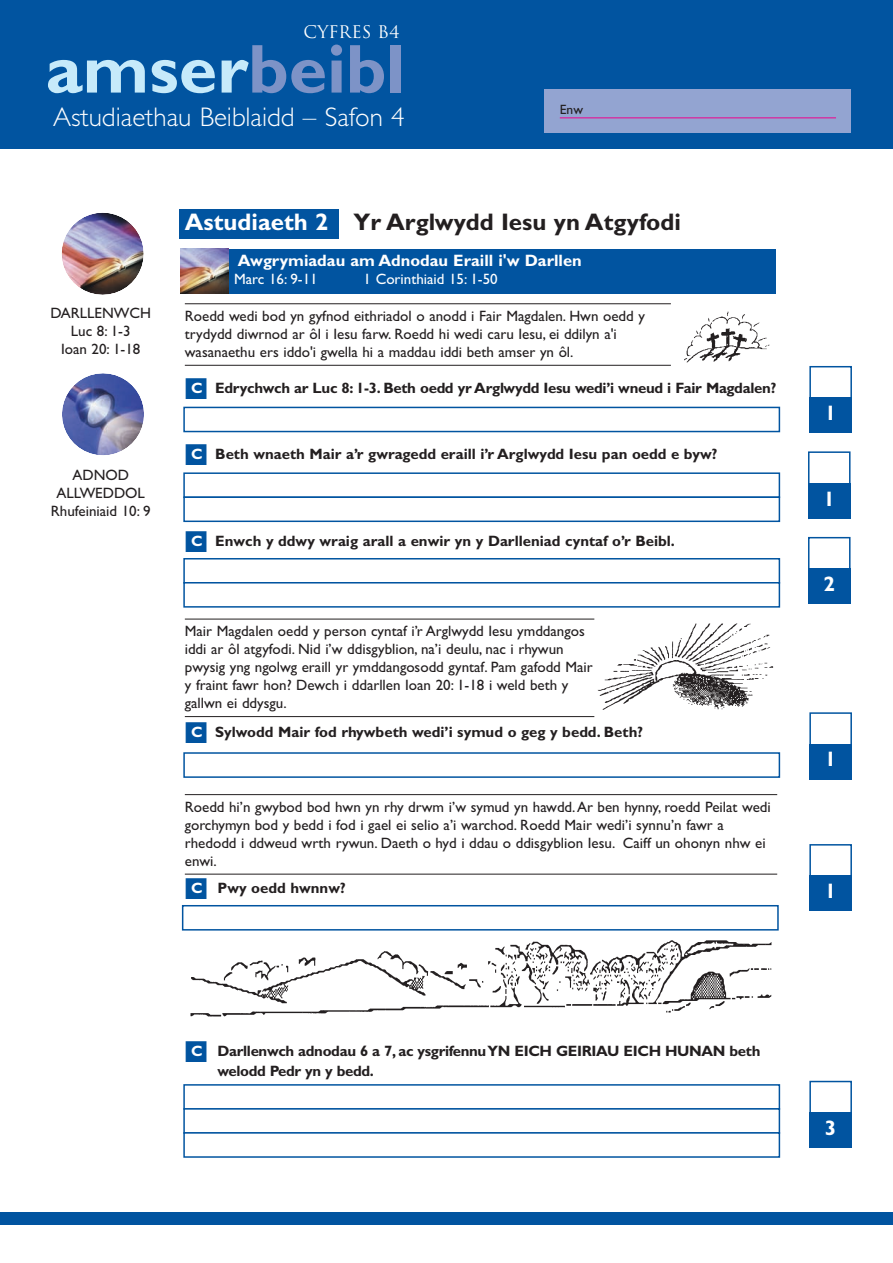
<style>
.page{position:relative;width:893px;height:1263px;background:#fff}
.page>*{position:absolute;margin:0;border:0;box-sizing:border-box;transform-origin:0 0}
.t1{font:700 69.45px "Gill Sans";color:#c6eafa}
.t2{font:300 27px "Gill Sans";color:#fff}
.t3{font:700 24px "Gill Sans";color:#231f20}
.t4{font:700 21px "Gill Sans";color:#fff}
.t5{font:16.95px "Trajan";color:#fff}
.t6{font:700 16.5px "Gill Sans";color:#fff}
.t7{font:15px/18px "Gill Sans";color:#231f20}
.t8{font:700 15px/19.5px "Gill Sans";letter-spacing:-.01em;color:#231f20}
.t9{font:15px "Gill Sans";color:#fff}
.t10{font:13.5px "Gill Sans";color:#231f20}
.s1{color:#7d93c7}
.s2{color:#fff}
.s3{color:#0154a0}
</style>
<div class="page">
<img style="left:62px;top:213px;width:82px;height:82px">
<img style="left:62px;top:373px;width:82px;height:82px">
<div style="left:179px;top:209px;width:159px;height:30px;background:#0154a0"></div>
<div style="left:809px;top:1081px;width:43px;height:34px;border:2px solid #0154a0"></div>
<div style="left:809px;top:1112px;width:43px;height:36px;background:#0154a0"></div>
<div style="left:809px;top:844px;width:43px;height:34px;border:2px solid #0154a0"></div>
<div style="left:809px;top:876px;width:43px;height:35px;background:#0154a0"></div>
<div style="left:809px;top:712px;width:43px;height:34px;border:2px solid #0154a0"></div>
<div style="left:809px;top:744px;width:43px;height:36px;background:#0154a0"></div>
<div style="left:809px;top:366px;width:43px;height:34px;border:2px solid #0154a0"></div>
<div style="left:809px;top:397px;width:43px;height:36px;background:#0154a0"></div>
<div style="left:808px;top:451px;width:42px;height:34px;border:2px solid #0154a0"></div>
<div style="left:808px;top:483px;width:42px;height:36px;background:#0154a0"></div>
<div style="left:808px;top:537px;width:42px;height:34px;border:2px solid #0154a0"></div>
<div style="left:808px;top:568px;width:42px;height:36px;background:#0154a0"></div>
<hr style="left:185px;top:304px;width:486px;height:1px;background:#231f20">
<hr style="left:185px;top:365px;width:486px;height:1px;background:#231f20">
<hr style="left:185px;top:619px;width:409px;height:1px;background:#231f20">
<hr style="left:185px;top:716px;width:409px;height:1px;background:#231f20">
<hr style="left:185px;top:794px;width:592px;height:1px;background:#231f20">
<hr style="left:185px;top:874px;width:592px;height:1px;background:#231f20">
<div style="left:181px;top:249px;width:595px;height:44px;background:#0154a0"></div>
<img style="left:180px;top:249px;width:48px;height:44px">
<img style="left:684px;top:311px;width:86px;height:52px">
<div style="left:183px;top:407px;width:597px;height:25px;border:2px solid #0154a0"></div>
<div style="left:183px;top:472px;width:597px;height:26px;border:2px solid #0154a0"></div>
<div style="left:183px;top:496px;width:597px;height:26px;border:2px solid #0154a0"></div>
<div style="left:183px;top:558px;width:597px;height:26px;border:2px solid #0154a0"></div>
<div style="left:183px;top:582px;width:597px;height:26px;border:2px solid #0154a0"></div>
<div style="left:183px;top:752px;width:597px;height:26px;border:2px solid #0154a0"></div>
<div style="left:182px;top:905px;width:597px;height:26px;border:2px solid #0154a0"></div>
<img style="left:597px;top:623px;width:177px;height:87px">
<img style="left:190px;top:940px;width:582px;height:77px">
<div style="left:183px;top:1084px;width:597px;height:26px;border:2px solid #0154a0"></div>
<div style="left:183px;top:1108px;width:597px;height:26px;border:2px solid #0154a0"></div>
<div style="left:183px;top:1132px;width:597px;height:26px;border:2px solid #0154a0"></div>
<div style="left:0;top:1212px;width:892px;height:13px;background:#0154a0"></div>
<div style="left:0;top:0;width:892px;height:149px;background:#0154a0"></div>
<div style="left:545px;top:89px;width:306px;height:44px;background:#93a4d1"></div>
<hr style="left:560px;top:118px;width:276px;height:1px;background:#ed028c">
<p class="t5" style="left:303px;top:22px;width:98px">CYFRes B4</p>
<h1 class="t1" style="left:46px;top:45px;width:360px">amser<span class="s1">beibl</span></h1>
<h2 class="t2" style="left:53px;top:108px;width:353px">Astudiaethau Beiblaidd – Safon 4</h2>
<p class="t10" style="left:560px;top:104px;width:25px">Enw</p>
<h3 class="t3" style="left:185px;top:214px;width:498px"><span class="s2">Astudiaeth 2</span> Yr Arglwydd Iesu yn Atgyfodi</h3>
<p class="t7" style="left:50px;top:306px;width:102px;text-align:center">DARLLENWCH<br>Luc 8: 1-3<br>Ioan 20: 1-18</p>
<p class="t7" style="left:51px;top:468px;width:101px;text-align:center">ADNOD<br>ALLWEDDOL<br>Rhufeiniaid 10: 9</p>
<p class="t6" style="left:238px;top:255px;width:346px">Awgrymiadau am Adnodau Eraill i'w Darllen</p>
<p class="t9" style="left:234px;top:274px;width:85px">Marc 16: 9-11</p>
<p class="t9" style="left:364px;top:274px;width:136px">1 Corinthiaid 15: 1-50</p>
<p class="t7" style="left:185px;top:308px;width:462px">Roedd wedi bod yn gyfnod eithriadol o anodd i Fair Magdalen. Hwn oedd y trydydd diwrnod ar ôl i Iesu farw. Roedd hi wedi caru Iesu, ei ddilyn a'i wasanaethu ers iddo'i gwella hi a maddau iddi beth amser yn ôl.</p>
<p class="t8" style="left:185px;top:380px;width:593px"><span class="s3">■</span><span class="s2">C</span> Edrychwch ar Luc 8: 1-3. Beth oedd yr Arglwydd Iesu wedi’i wneud i Fair Magdalen?</p>
<p class="t8" style="left:185px;top:446px;width:534px"><span class="s3">■</span><span class="s2">C</span> Beth wnaeth Mair a’r gwragedd eraill i’r Arglwydd Iesu pan oedd e byw?</p>
<p class="t8" style="left:185px;top:533px;width:491px"><span class="s3">■</span><span class="s2">C</span> Enwch y ddwy wraig arall a enwir yn y Darlleniad cyntaf o’r Beibl.</p>
<p class="t7" style="left:185px;top:624px;width:409px">Mair Magdalen oedd y person cyntaf i’r Arglwydd Iesu ymddangos iddi ar ôl atgyfodi. Nid i’w ddisgyblion, na’i deulu, nac i rhywun pwysig yng ngolwg eraill yr ymddangosodd gyntaf. Pam gafodd Mair y fraint fawr hon? Dewch i ddarllen Ioan 20: 1-18 i weld beth y gallwn ei ddysgu.</p>
<p class="t8" style="left:185px;top:723px;width:460px"><span class="s3">■</span><span class="s2">C</span> Sylwodd Mair fod rhywbeth wedi’i symud o geg y bedd. Beth?</p>
<p class="t7" style="left:185px;top:799px;width:587px">Roedd hi’n gwybod bod hwn yn rhy drwm i’w symud yn hawdd. Ar ben hynny, roedd Peilat wedi gorchymyn bod y bedd i fod i gael ei selio a’i warchod. Roedd Mair wedi’i synnu’n fawr a rhedodd i ddweud wrth rywun. Daeth o hyd i ddau o ddisgyblion Iesu. Caiff un ohonyn nhw ei enwi.</p>
<p class="t8" style="left:185px;top:879px;width:162px"><span class="s3">■</span><span class="s2">C</span> Pwy oedd hwnnw?</p>
<h3 class="t4" style="left:825px;top:406px;width:13px">1</h3>
<h3 class="t4" style="left:823px;top:491px;width:13px">1</h3>
<h3 class="t4" style="left:823px;top:577px;width:13px">2</h3>
<h3 class="t4" style="left:825px;top:752px;width:13px">1</h3>
<h3 class="t4" style="left:825px;top:884px;width:13px">1</h3>
<p class="t8" style="left:217px;top:1043px;width:544px;text-indent:-33px"><span class="s3">■</span><span class="s2">C</span> Darllenwch adnodau 6 a 7, ac ysgrifennu YN EICH GEIRIAU EICH HUNAN beth welodd Pedr yn y bedd.</p>
<h3 class="t4" style="left:825px;top:1121px;width:13px">3</h3>
</div>
